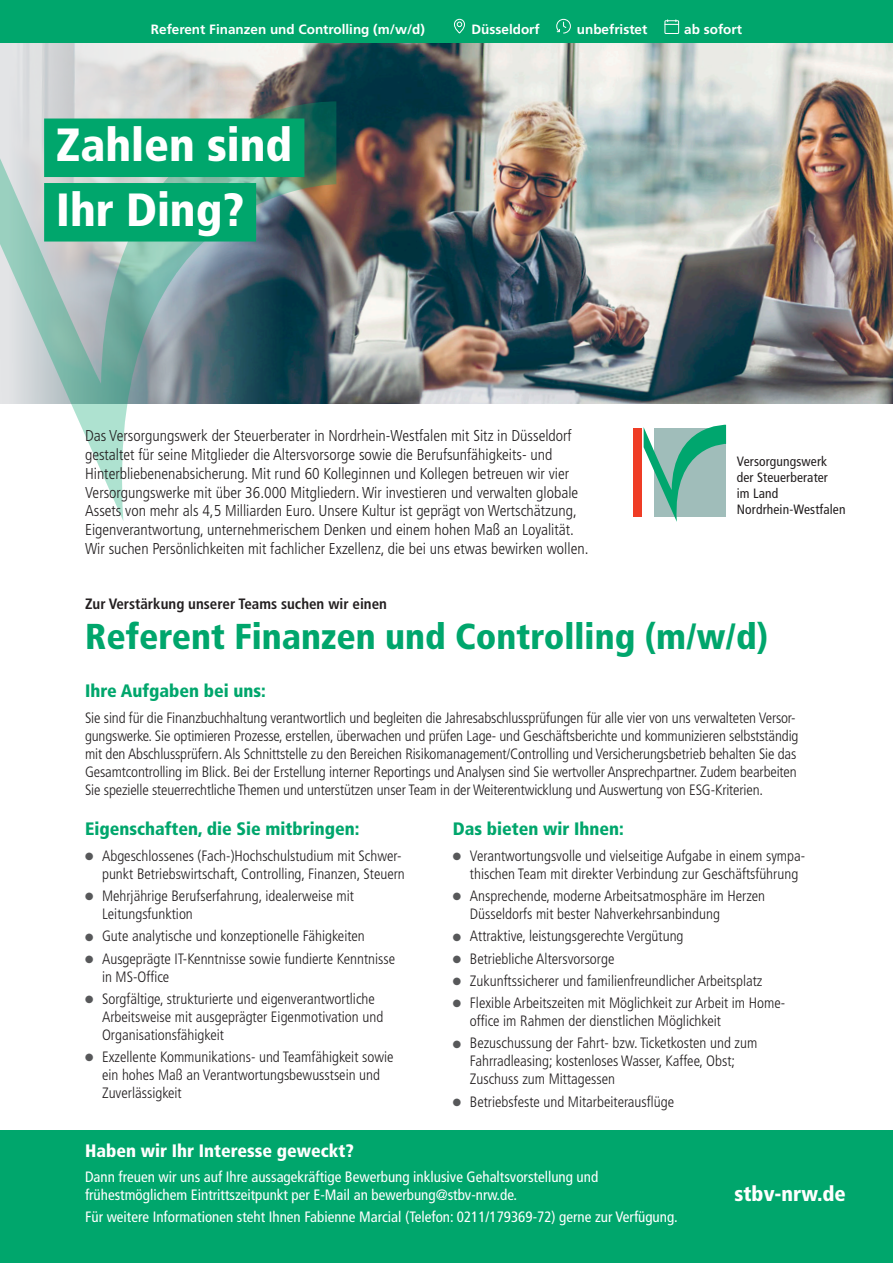
<style>
.page{position:relative;width:893px;height:1263px;background:#fff}
.page>*{position:absolute;margin:0;border:0;box-sizing:border-box;transform-origin:0 0}
.t1{font:900 condensed 46.5px/64.5px "Frutiger LT Std";color:#fff}
.t2{font:900 condensed 36px "Frutiger LT Std";color:#00a66c}
.t3{font:900 condensed 21px "Frutiger LT Std";color:#fff}
.t4{font:900 condensed 18px "Frutiger LT Std";color:#00a66c}
.t5{font:900 condensed 18px "Frutiger LT Std";color:#fff}
.t6{font:300 condensed 15.75px/18.9px "Frutiger LT Std";color:#231f20}
.t7{font:300 condensed 15px/18px "Frutiger LT Std";color:#231f20}
.t8{font:condensed 15px/18px "Frutiger LT Std";color:#fff}
.t9{font:700 condensed 15px "Frutiger LT Std";color:#231f20}
.t10{font:700 13.5px "Frutiger LT Std";color:#fff}
.t11{font:condensed 13.5px/16.2px "Frutiger LT Std";letter-spacing:.01em;color:#231f20}
.s1{color:#57585a}
</style>
<div class="page">
<img style="left:0;top:42px;width:893px;height:362px">
<svg style="left:0;top:101px;width:336px;height:420px"></svg>
<div style="left:44px;top:119px;width:260px;height:58px;background:#00a66c"></div>
<div style="left:44px;top:183px;width:212px;height:59px;background:#00a66c"></div>
<div style="left:0;top:0;width:893px;height:42px;background:#00a66c"></div>
<div style="left:454px;top:19px;width:11px;height:14px;border:1px solid #fff;border-radius:5px"></div>
<svg style="left:457px;top:22px;width:5px;height:5px"></svg>
<svg style="left:556px;top:19px;width:15px;height:15px"></svg>
<div style="left:664px;top:20px;width:15px;height:14px;border:1px solid #fff"></div>
<svg style="left:665px;top:20px;width:14px;height:5px"></svg>
<div style="left:0;top:1130px;width:893px;height:133px;background:#00a66c"></div>
<svg style="left:644px;top:425px;width:82px;height:97px"></svg>
<div style="left:633px;top:428px;width:8px;height:89px;background:#ef3c25"></div>
<p class="t10" style="left:151px;top:21px;width:276px">Referent Finanzen und Controlling (m/w/d)</p>
<p class="t10" style="left:472px;top:21px;width:70px">Düsseldorf</p>
<p class="t10" style="left:577px;top:21px;width:72px">unbefristet</p>
<p class="t10" style="left:684px;top:21px;width:59px">ab sofort</p>
<h1 class="t1" style="left:56px;top:113px;width:238px">Zahlen sind<br>Ihr Ding?</h1>
<p class="t6" style="left:85px;top:426px;width:505px">Das Versorgungswerk der Steuerberater in Nordrhein-Westfalen mit Sitz in Düsseldorf gestaltet für seine Mitglieder die Altersvorsorge sowie die Berufsunfähigkeits- und Hinterbliebenenabsicherung. Mit rund 60 Kolleginnen und Kollegen betreuen wir vier Versorgungswerke mit über 36.000 Mitgliedern. Wir investieren und verwalten globale Assets von mehr als 4,5 Milliarden Euro. Unsere Kultur ist geprägt von Wertschätzung, Eigenverantwortung, unternehmerischem Denken und einem hohen Maß an Loyalität.<br>Wir suchen Persönlichkeiten mit fachlicher Exzellenz, die bei uns etwas bewirken wollen.</p>
<p class="t11" style="left:737px;top:453px;width:110px">Versorgungswerk der Steuerberater<br>im Land<br>Nordrhein-Westfalen</p>
<p class="t9" style="left:85px;top:595px;width:303px">Zur Verstärkung unserer Teams suchen wir einen</p>
<h2 class="t2" style="left:85px;top:615px;width:684px">Referent Finanzen und Controlling (m/w/d)</h2>
<p class="t4" style="left:85px;top:680px;width:182px">Ihre Aufgaben bei uns:</p>
<p class="t7" style="left:85px;top:708px;width:715px">Sie sind für die Finanzbuchhaltung verantwortlich und begleiten die Jahresabschlussprüfungen für alle vier von uns verwalteten Versor&shy;gungswerke. Sie optimieren Prozesse, erstellen, überwachen und prüfen Lage- und Geschäftsberichte und kommunizieren selbstständig mit den Abschlussprüfern. Als Schnittstelle zu den Bereichen Risikomanagement/Controlling und Versicherungsbetrieb behalten Sie das Gesamtcontrolling im Blick. Bei der Erstellung interner Reportings und Analysen sind Sie wertvoller Ansprechpartner. Zudem bearbeiten Sie spezielle steuerrechtliche Themen und unterstützen unser Team in der Weiterentwicklung und Auswertung von ESG-Kriterien.</p>
<p class="t4" style="left:85px;top:818px;width:276px">Eigenschaften, die Sie mitbringen:</p>
<p class="t7" style="left:85px;top:847px;width:321px;text-align:right"><span class="s1">●</span> Abgeschlossenes (Fach-)Hochschulstudium mit Schwer&shy;punkt Betriebswirtschaft, Controlling, Finanzen, Steuern</p>
<p class="t7" style="left:102px;top:887px;width:253px;text-indent:-17px"><span class="s1">●</span> Mehrjährige Berufserfahrung, idealerweise mit<br>Leitungsfunktion</p>
<p class="t7" style="left:85px;top:927px;width:281px"><span class="s1">●</span> Gute analytische und konzeptionelle Fähigkeiten</p>
<p class="t7" style="left:102px;top:949px;width:295px;text-indent:-17px"><span class="s1">●</span> Ausgeprägte IT-Kenntnisse sowie fundierte Kenntnisse in MS-Office</p>
<p class="t7" style="left:102px;top:990px;width:283px;text-indent:-17px"><span class="s1">●</span> Sorgfältige, strukturierte und eigenverantwortliche<br>Arbeitsweise mit ausgeprägter Eigenmotivation und<br>Organisationsfähigkeit</p>
<p class="t7" style="left:102px;top:1048px;width:293px;text-indent:-17px"><span class="s1">●</span> Exzellente Kommunikations- und Teamfähigkeit sowie ein hohes Maß an Verantwortungsbewusstsein und<br>Zuverlässigkeit</p>
<p class="t4" style="left:453px;top:818px;width:173px">Das bieten wir Ihnen:</p>
<p class="t7" style="left:470px;top:847px;width:337px;text-indent:-17px"><span class="s1">●</span> Verantwortungsvolle und vielseitige Aufgabe in einem sympa&shy;thischen Team mit direkter Verbindung zur Geschäftsführung</p>
<p class="t7" style="left:470px;top:887px;width:297px;text-indent:-17px"><span class="s1">●</span> Ansprechende, moderne Arbeitsatmosphäre im Herzen<br>Düsseldorfs mit bester Nahverkehrsanbindung</p>
<p class="t7" style="left:453px;top:927px;width:232px"><span class="s1">●</span> Attraktive, leistungsgerechte Vergütung</p>
<p class="t7" style="left:453px;top:949px;width:163px"><span class="s1">●</span> Betriebliche Altersvorsorge</p>
<p class="t7" style="left:453px;top:972px;width:311px"><span class="s1">●</span> Zukunftssicherer und familienfreundlicher Arbeitsplatz</p>
<p class="t7" style="left:470px;top:994px;width:315px;text-indent:-17px"><span class="s1">●</span> Flexible Arbeitszeiten mit Möglichkeit zur Arbeit im Home&shy;office im Rahmen der dienstlichen Möglichkeit</p>
<p class="t7" style="left:470px;top:1034px;width:289px;text-indent:-17px"><span class="s1">●</span> Bezuschussung der Fahrt- bzw. Ticketkosten und zum<br>Fahrradleasing; kostenloses Wasser, Kaffee, Obst;<br>Zuschuss zum Mittagessen</p>
<p class="t7" style="left:453px;top:1092px;width:223px"><span class="s1">●</span> Betriebsfeste und Mitarbeiterausflüge</p>
<p class="t5" style="left:85px;top:1139px;width:270px">Haben wir Ihr Interesse geweckt?</p>
<p class="t8" style="left:85px;top:1168px;width:515px">Dann freuen wir uns auf Ihre aussagekräftige Bewerbung inklusive Gehaltsvorstellung und frühestmöglichem Eintrittszeitpunkt per E-Mail an bewerbung@stbv-nrw.de.</p>
<p class="t8" style="left:85px;top:1208px;width:594px">Für weitere Informationen steht Ihnen Fabienne Marcial (Telefon: 0211/179369-72) gerne zur Verfügung.</p>
<h3 class="t3" style="left:734px;top:1181px;width:113px">stbv-nrw.de</h3>
<h3 class="t3" style="left:699px;top:1186px;width:113px">stbv-nrw.de</h3>
</div>
